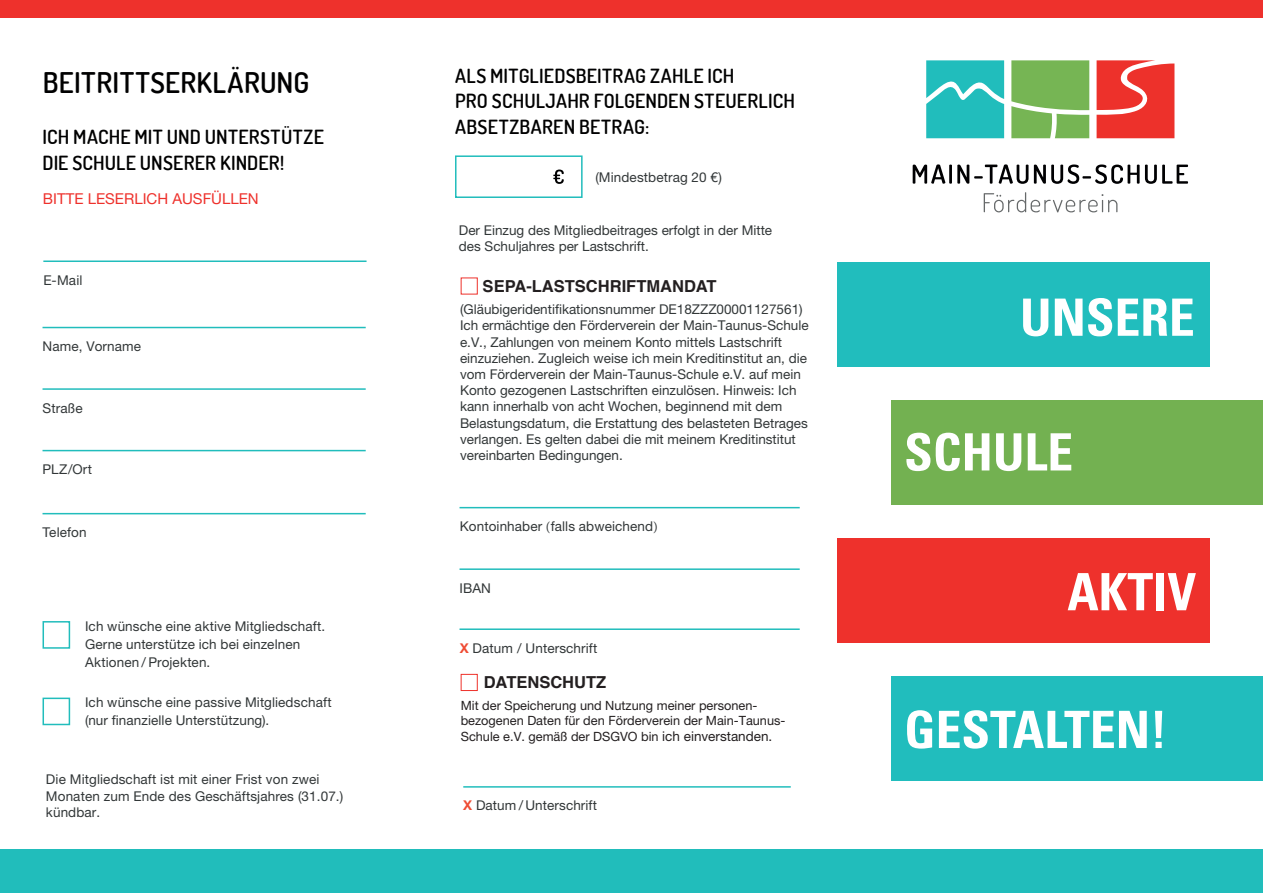
<style>
.page{position:relative;width:1263px;height:893px;background:#fff}
.page>*{position:absolute;margin:0;border:0;box-sizing:border-box;transform-origin:0 0}
.t1{font:700 condensed 51.45px "Univers";color:#fff}
.t2{font:600 28.5px "Dosis";letter-spacing:.015em;color:#000001}
.t3{font:600 19.5px/25.5px "Dosis";letter-spacing:.01em;color:#000001}
.t4{font:700 16.5px "Helvetica";color:#231f20}
.t5{font:15px "Helvetica Neue LT Pro";color:#ee312c}
.t6{font:13.5px/16.2px "Helvetica Neue LT Pro";color:#323738}
.t7{font:13.5px/18px "Helvetica Neue LT Std";letter-spacing:.01em;color:#323738}
.t8{font:12.75px/15.8px "Helvetica Neue LT Pro";color:#231f20}
.s1{font-family:"Helvetica Neue LT Std"}
.s2{font-family:"Minion Pro"}
.s3{font-family:"Helvetica Neue LT Std";font-weight:700;color:#ef4c34}
.s4{font-size:13.5px}
.s5{font-weight:700;color:#ef4c34}
</style>
<div class="page">
<svg style="left:913px;top:164px;width:115px;height:20px"></svg>
<svg style="left:1034px;top:164px;width:105px;height:20px"></svg>
<svg style="left:1145px;top:165px;width:43px;height:19px"></svg>
<svg style="left:926px;top:60px;width:78px;height:78px;background:#34c2c1"></svg>
<svg style="left:1011px;top:60px;width:78px;height:78px;background:#82bb63"></svg>
<svg style="left:1096px;top:60px;width:78px;height:78px;background:#ef4944"></svg>
<svg style="left:984px;top:192px;width:133px;height:20px"></svg>
<hr style="left:43px;top:327px;width:323px;height:1px;background:#21bdbc">
<hr style="left:43px;top:388px;width:323px;height:2px;background:#21bdbc">
<hr style="left:43px;top:450px;width:323px;height:1px;background:#21bdbc">
<hr style="left:43px;top:260px;width:324px;height:2px;background:#21bdbc">
<hr style="left:43px;top:513px;width:323px;height:1px;background:#21bdbc">
<div style="left:43px;top:621px;width:27px;height:28px;border:2px solid #21bdbc"></div>
<div style="left:43px;top:698px;width:27px;height:27px;border:2px solid #21bdbc"></div>
<hr style="left:459px;top:507px;width:341px;height:1px;background:#21bdbc">
<hr style="left:459px;top:568px;width:341px;height:2px;background:#21bdbc">
<hr style="left:459px;top:628px;width:341px;height:2px;background:#21bdbc">
<hr style="left:463px;top:786px;width:328px;height:2px;background:#21bdbc">
<svg style="left:553px;top:170px;width:11px;height:14px"></svg>
<div style="left:455px;top:155px;width:128px;height:43px;border:2px solid #21bdbc"></div>
<div style="left:838px;top:263px;width:372px;height:104px;background:#21bdbd"></div>
<div style="left:891px;top:676px;width:372px;height:104px;background:#21bdbd"></div>
<div style="left:838px;top:538px;width:372px;height:105px;background:#ee312c"></div>
<div style="left:891px;top:401px;width:372px;height:104px;background:#73b151"></div>
<div style="left:0;top:0;width:1263px;height:17px;background:#ee312c"></div>
<div style="left:461px;top:278px;width:17px;height:16px;border:1px solid #ee312b"></div>
<div style="left:461px;top:674px;width:17px;height:17px;border:1px solid #ee312b"></div>
<div style="left:0;top:850px;width:1263px;height:43px;background:#21bdbb"></div>
<h2 class="t2" style="left:43px;top:64px;width:268px">BEITRITTSERKLÄRUNG</h2>
<h3 class="t3" style="left:43px;top:124px;width:283px">ICH MACHE MIT UND UNTERSTÜTZE<br>DIE SCHULE UNSERER KINDER!</h3>
<p class="t5" style="left:43px;top:189px;width:217px">BITTE LESERLICH AUSFÜLLEN</p>
<p class="t7" style="left:43px;top:271px;width:41px">E-Mail</p>
<p class="t6" style="left:43px;top:338px;width:100px"><span class="s1">Name</span>, Vorname</p>
<p class="t7" style="left:43px;top:399px;width:42px">Straße</p>
<p class="t7" style="left:43px;top:460px;width:51px">PLZ/Ort</p>
<p class="t7" style="left:43px;top:523px;width:46px">Telefon</p>
<p class="t7" style="left:85px;top:617px;width:242px">Ich wünsche eine aktive Mitgliedschaft.<br>Gerne unterstütze ich bei einzelnen<br>Aktionen / Projekten.</p>
<p class="t7" style="left:85px;top:693px;width:248px">Ich wünsche eine passive Mitgliedschaft (nur finanzielle Unterstützung).</p>
<p class="t6" style="left:46px;top:771px;width:299px">Die Mitgliedschaft ist mit einer Frist von zwei<br>Monaten zum Ende des Geschäftsjahres (31.07.) kündbar.</p>
<h3 class="t3" style="left:455px;top:62px;width:341px">ALS MITGLIEDSBEITRAG ZAHLE ICH<br>PRO SCHULJAHR FOLGENDEN STEUERLICH<br>ABSETZBAREN BETRAG:</h3>
<p class="t7" style="left:595px;top:168px;width:128px">(Mindestbetrag 20 €)</p>
<p class="t6" style="left:459px;top:222px;width:315px">Der Einzug des Mitgliedbeitrages erfolgt in der Mitte des Schuljahres per Lastschrift.</p>
<p class="t4" style="left:483px;top:273px;width:236px">SEPA-LASTSCHRIFTMANDAT</p>
<p class="t6" style="left:460px;top:301px;width:350px">(Gläubigeridentifikationsnummer DE18ZZZ00001127561)<br>Ich ermächtige den Förderverein der Main-Taunus-Schule e.V., Zahlungen von meinem Konto mittels Lastschrift einzuziehen. Zugleich weise ich mein Kreditinstitut an, die vom Förderverein der Main-Taunus-Schule e.V. auf mein Konto gezogenen Lastschriften einzulösen. Hinweis: Ich kann innerhalb von acht Wochen, beginnend mit dem Belastungsdatum, die Erstattung des belasteten Betrages verlangen. Es gelten dabei die mit meinem Kreditinstitut vereinbarten Bedingungen.</p>
<h1 class="t1" style="left:1020px;top:286px;width:176px">UNSERE</h1>
<h1 class="t1" style="left:904px;top:421px;width:170px">SCHULE</h1>
<p class="t7" style="left:460px;top:517px;width:200px">Kontoinhaber <span class="s2">(</span>falls abweichend<span class="s2">)</span></p>
<p class="t7" style="left:459px;top:579px;width:33px">IBAN</p>
<p class="t6" style="left:460px;top:639px;width:139px"><span class="s3">X</span> Datum / Unterschrift</p>
<p class="t4" style="left:484px;top:669px;width:124px">DATENSCHUTZ</p>
<p class="t8" style="left:461px;top:697px;width:326px">Mit der Speicherung und Nutzung meiner personen&shy;bezogenen Daten für den Förderverein der Main-Taunus-<br>Schule e.V. gemäß der DSGVO bin <span class="s4">ich einverstanden.</span></p>
<p class="t7" style="left:463px;top:796px;width:135px"><span class="s5">X</span> Datum / Unterschrift</p>
<h1 class="t1" style="left:1067px;top:560px;width:130px">AKTIV</h1>
<h1 class="t1" style="left:904px;top:698px;width:264px">GESTALTEN!</h1>
</div>
